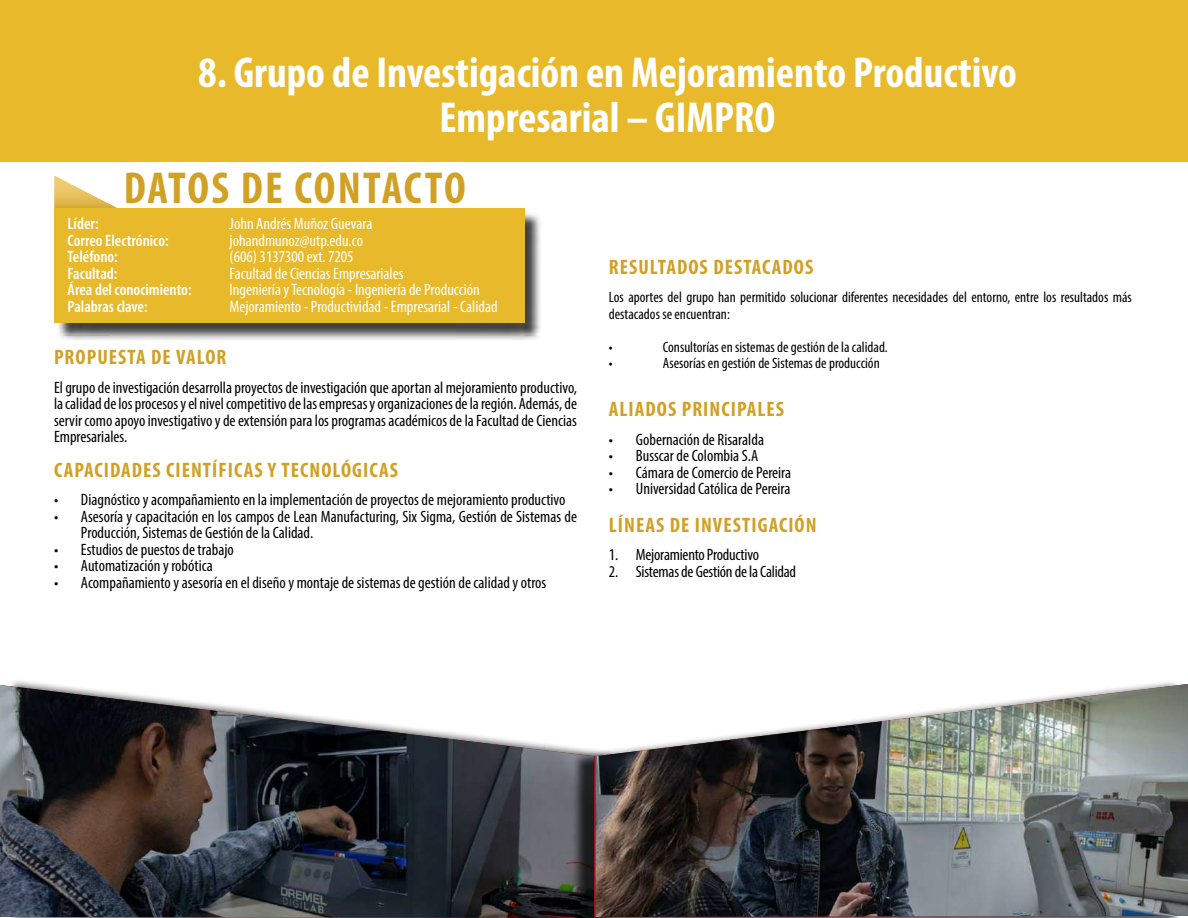
<style>
.page{position:relative;width:1188px;height:918px;background:#fff}
.page>*{position:absolute;margin:0;border:0;box-sizing:border-box;transform-origin:0 0}
.t1{font:700 condensed 45px "Myriad Pro";letter-spacing:.035em;color:#d1a126}
.t2{font:700 condensed 43.5px/45px "Myriad Pro";color:#fff;text-align:center}
.t3{font:700 condensed 21px "Myriad Pro";letter-spacing:.05em;color:#d1a126}
.t4{font:condensed 16.5px/16.5px "Myriad Pro";color:#000;text-align:justify}
.t5{font:condensed 16.5px "Myriad Pro";color:#fff}
.t6{font:600 condensed 16.5px "Myriad Pro";color:#fff}
.t7{font:condensed 15px/16.5px "Myriad Pro";color:#000}
</style>
<div class="page">
<div style="left:0;top:0;width:1188px;height:162px;background:#e8ba2b"></div>
<svg style="left:54px;top:176px;width:63px;height:32px"></svg>
<div style="left:56px;top:210px;width:487px;height:132px;background:#000;opacity:.75"></div>
<div style="left:54px;top:208px;width:470px;height:115px;background:#e8ba2b"></div>
<img style="left:0;top:684px;width:571px;height:234px">
<div style="left:571px;top:680px;width:611px;height:238px;background:#000;opacity:.75"></div>
<img style="left:594px;top:684px;width:594px;height:233px">
<h2 class="t2" style="left:198px;top:49px;width:820px">8. Grupo de Investigación en Mejoramiento Productivo<br>Empresarial – GIMPRO</h2>
<h1 class="t1" style="left:124px;top:160px;width:344px">DATOS DE CONTACTO</h1>
<p class="t6" style="left:68px;top:214px;width:32px">Líder:</p>
<p class="t5" style="left:230px;top:214px;width:144px">John Andrés Muñoz Guevara</p>
<p class="t6" style="left:68px;top:230px;width:103px">Correo Electrónico:</p>
<p class="t5" style="left:230px;top:231px;width:135px">johandmunoz@utp.edu.co</p>
<p class="t6" style="left:68px;top:247px;width:52px">Teléfono:</p>
<p class="t5" style="left:230px;top:247px;width:125px">(606) 3137300 ext. 7205</p>
<p class="t6" style="left:68px;top:263px;width:51px">Facultad:</p>
<p class="t5" style="left:230px;top:264px;width:175px">Facultad de Ciencias Empresariales</p>
<p class="t6" style="left:68px;top:280px;width:125px">Área del conocimiento:</p>
<p class="t5" style="left:230px;top:280px;width:252px">Ingeniería y Tecnología - Ingeniería de Producción</p>
<p class="t6" style="left:68px;top:296px;width:81px">Palabras clave:</p>
<p class="t5" style="left:230px;top:297px;width:269px">Mejoramiento - Productividad - Empresarial - Calidad</p>
<p class="t3" style="left:54px;top:344px;width:174px">PROPUESTA DE VALOR</p>
<p class="t4" style="left:54px;top:379px;width:525px">El grupo de investigación desarrolla proyectos de investigación que aportan al mejoramiento productivo, la calidad de los procesos y el nivel competitivo de las empresas y organizaciones de la región. Además, de servir como apoyo investigativo y de extensión para los programas académicos de la Facultad de Ciencias Empresariales.</p>
<p class="t3" style="left:54px;top:457px;width:345px">CAPACIDADES CIENTÍFICAS Y TECNOLÓGICAS</p>
<p class="t4" style="left:54px;top:492px;width:513px">• Diagnóstico y acompañamiento en la implementación de proyectos de mejoramiento productivo</p>
<p class="t4" style="left:81px;top:508px;width:498px;text-indent:-27px">• Asesoría y capacitación en los campos de Lean Manufacturing, Six Sigma, Gestión de Sistemas de<br>Producción, Sistemas de Gestión de la Calidad.</p>
<p class="t4" style="left:54px;top:541px;width:181px">• Estudios de puestos de trabajo</p>
<p class="t4" style="left:54px;top:558px;width:160px">• Automatización y robótica</p>
<p class="t4" style="left:54px;top:574px;width:494px">• Acompañamiento y asesoría en el diseño y montaje de sistemas de gestión de calidad y otros</p>
<p class="t3" style="left:609px;top:254px;width:206px">RESULTADOS DESTACADOS</p>
<p class="t7" style="left:609px;top:289px;width:525px">Los aportes del grupo han permitido solucionar diferentes necesidades del entorno, entre los resultados más destacados se encuentran:</p>
<p class="t7" style="left:609px;top:338px;width:5px">•</p>
<p class="t7" style="left:663px;top:338px;width:226px">Consultorías en sistemas de gestión de la calidad.</p>
<p class="t7" style="left:609px;top:355px;width:5px">•</p>
<p class="t7" style="left:663px;top:355px;width:218px">Asesorías en gestión de Sistemas de producción</p>
<p class="t3" style="left:609px;top:396px;width:177px">ALIADOS PRINCIPALES</p>
<p class="t4" style="left:609px;top:431px;width:157px">• Gobernación de Risaralda</p>
<p class="t4" style="left:609px;top:447px;width:151px">• Busscar de Colombia S.A</p>
<p class="t4" style="left:609px;top:464px;width:184px">• Cámara de Comercio de Pereira</p>
<p class="t4" style="left:609px;top:480px;width:183px">• Universidad Católica de Pereira</p>
<p class="t3" style="left:609px;top:512px;width:209px">LÍNEAS DE INVESTIGACIÓN</p>
<p class="t4" style="left:609px;top:546px;width:152px">1. Mejoramiento Productivo</p>
<p class="t4" style="left:609px;top:563px;width:189px">2. Sistemas de Gestión de la Calidad</p>
</div>
